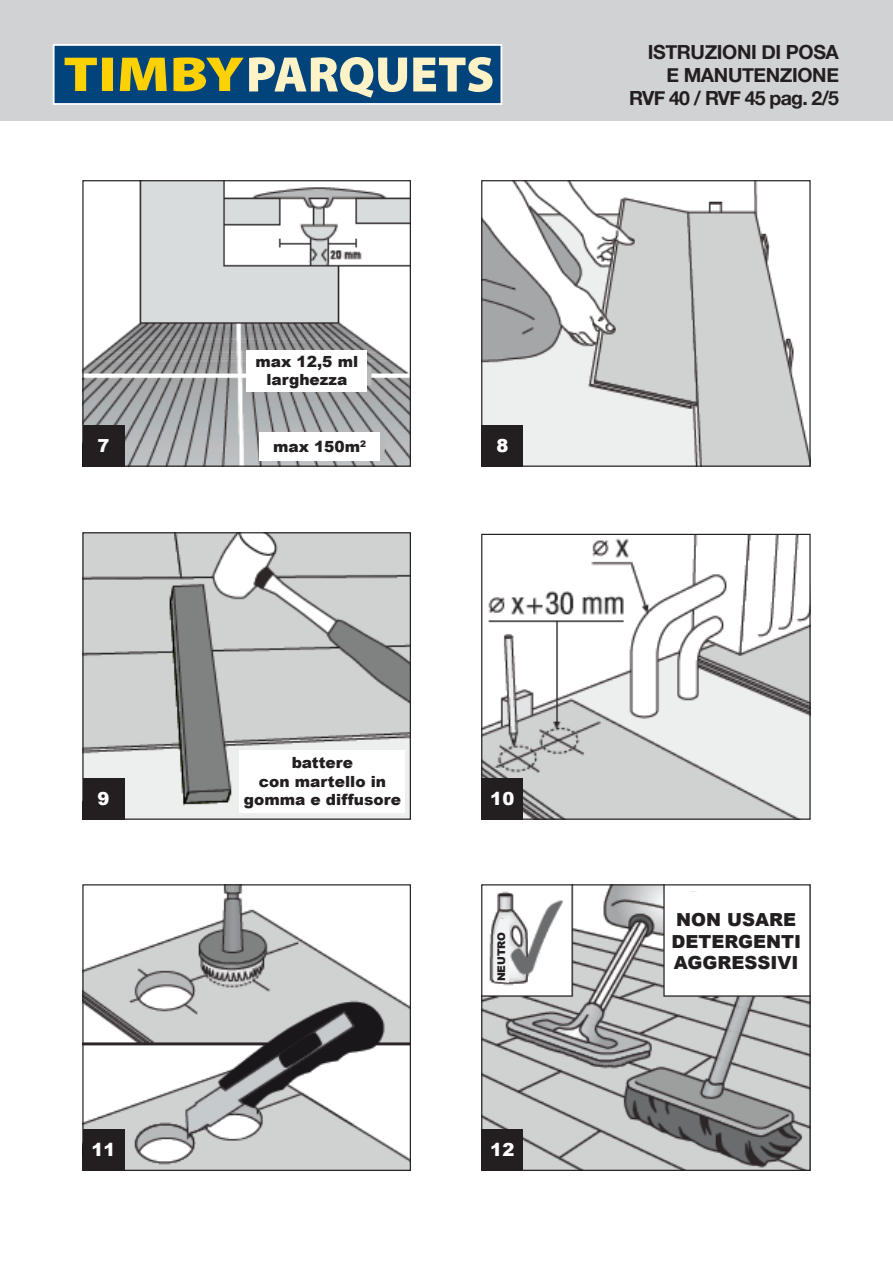
<style>
.page{position:relative;width:893px;height:1263px;background:#fff}
.page>*{position:absolute;margin:0;border:0;box-sizing:border-box;transform-origin:0 0}
.t1{font:700 19.5px/23.1px "Helvetica Neue";letter-spacing:-.02em;color:#231f20;text-align:right}
.t2{font:900 18px/21.6px "Arial";color:#231f20}
.t3{font:900 18px "Arial";color:#fff}
.t4{font:900 15.45px/18.5px "Arial";color:#231f20;text-align:center}
.t5{font:900 10.65px "Arial";color:#231f20}
</style>
<div class="page">
<div style="left:0;top:0;width:893px;height:120px;background:#d1d2d4"></div>
<img style="left:84px;top:182px;width:325px;height:283px">
<div style="left:82px;top:180px;width:329px;height:287px;border:1px solid #231f20"></div>
<img style="left:84px;top:534px;width:325px;height:284px">
<div style="left:82px;top:532px;width:329px;height:288px;border:1px solid #231f20"></div>
<img style="left:483px;top:182px;width:326px;height:283px">
<div style="left:481px;top:180px;width:330px;height:287px;border:1px solid #231f20"></div>
<img style="left:483px;top:536px;width:326px;height:282px">
<div style="left:481px;top:534px;width:330px;height:286px;border:1px solid #231f20"></div>
<img style="left:84px;top:886px;width:325px;height:283px">
<div style="left:82px;top:884px;width:329px;height:287px;border:1px solid #231f20"></div>
<img style="left:483px;top:886px;width:326px;height:283px">
<div style="left:481px;top:884px;width:330px;height:287px;border:1px solid #231f20"></div>
<div style="left:482px;top:1129px;width:41px;height:41px;background:#231f20"></div>
<div style="left:482px;top:778px;width:41px;height:41px;background:#231f20"></div>
<div style="left:482px;top:425px;width:41px;height:41px;background:#231f20"></div>
<div style="left:83px;top:1129px;width:41px;height:41px;background:#231f20"></div>
<div style="left:83px;top:778px;width:41px;height:41px;background:#231f20"></div>
<div style="left:83px;top:425px;width:41px;height:41px;background:#231f20"></div>
<div style="left:247px;top:350px;width:120px;height:41px;background:#fff"></div>
<div style="left:240px;top:750px;width:165px;height:62px;background:#fff"></div>
<div style="left:259px;top:432px;width:121px;height:29px;background:#fff"></div>
<svg style="left:494px;top:919px;width:15px;height:64px"></svg>
<div style="left:668px;top:892px;width:136px;height:98px;background:#fff"></div>
<div style="left:53px;top:44px;width:449px;height:61px;background:#00447b;border:2px solid #fff"></div>
<svg style="left:65px;top:57px;width:428px;height:41px"></svg>
<p class="t1" style="left:629px;top:41px;width:211px">ISTRUZIONI DI POSA<br>E MANUTENZIONE<br>RVF 40 / RVF 45 pag. 2/5</p>
<p class="t4" style="left:256px;top:352px;width:104px">max 12,5 ml larghezza</p>
<p class="t3" style="left:98px;top:433px;width:14px">7</p>
<p class="t4" style="left:273px;top:437px;width:95px">max 150m<sup>2</sup></p>
<p class="t3" style="left:496px;top:433px;width:14px">8</p>
<p class="t3" style="left:98px;top:785px;width:14px">9</p>
<p class="t4" style="left:244px;top:753px;width:159px">battere<br>con martello in gomma e diffusore</p>
<p class="t3" style="left:490px;top:785px;width:26px">10</p>
<p class="t5" style="left:494px;top:981px;width:51px;rotate:-90deg">neutro</p>
<p class="t2" style="left:671px;top:908px;width:131px;text-indent:56px">USARE<br>DEtergenti aggress ivi</p>
<p class="t2" style="left:676px;top:908px;width:16px">NON</p>
<p class="t3" style="left:92px;top:1137px;width:26px">11</p>
<p class="t3" style="left:490px;top:1137px;width:26px">12</p>
</div>
